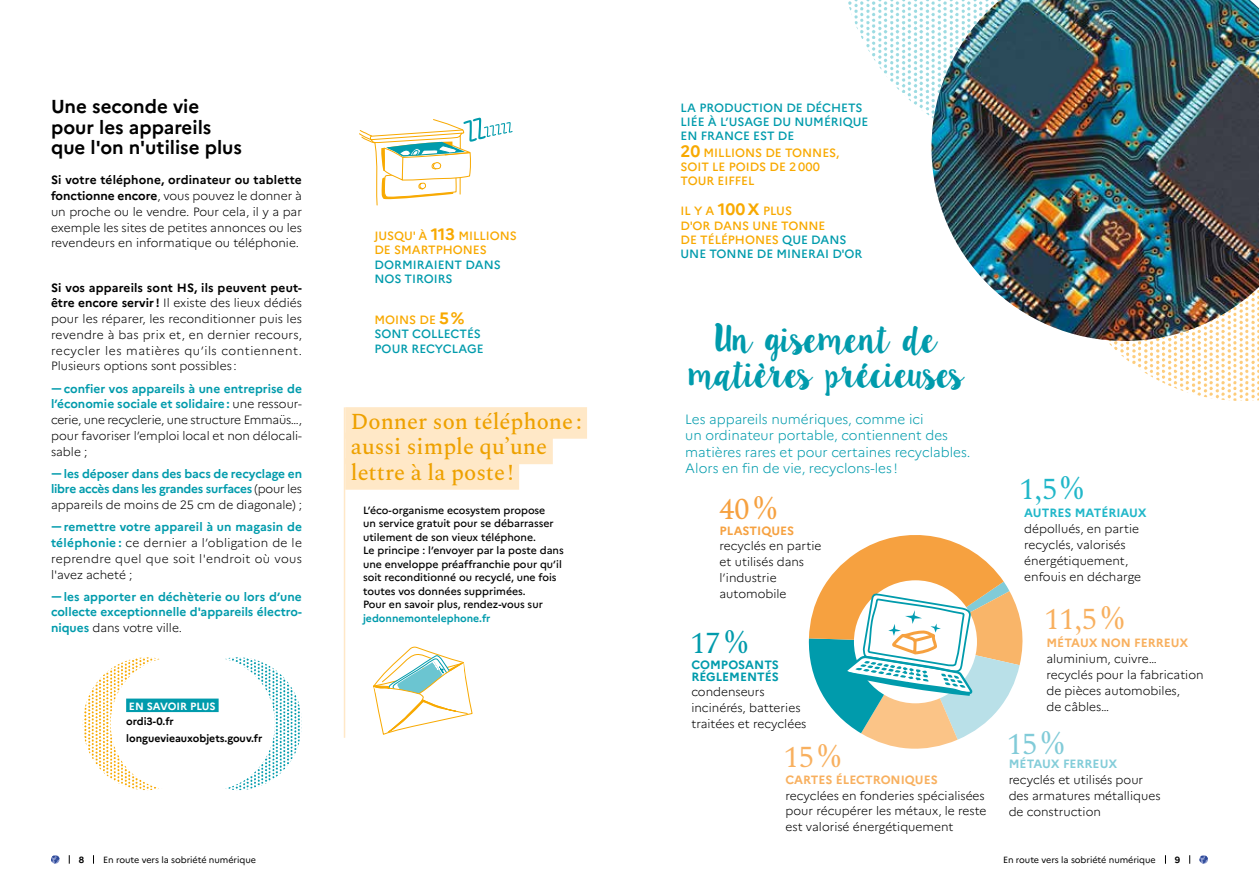
<style>
.page{position:relative;width:1259px;height:893px;background:#fff}
.page>*{position:absolute;margin:0;border:0;box-sizing:border-box;transform-origin:0 0}
.t1{font:31.5px/34.5px "Lilly Belle";letter-spacing:-.11em;color:#009bac;text-align:center}
.t2{font:30px "Spectral";color:#f8b05f}
.t3{font:30px "Spectral";color:#21b7c9}
.t4{font:30px "Spectral";color:#f6a140}
.t5{font:30px "Spectral";color:#009bac}
.t6{font:30px "Spectral";color:#81cbd8}
.t7{font:500 22.5px/25.5px "Spectral";color:#eea100}
.t8{font:700 18.75px/20.2px "Marianne";color:#000}
.t9{font:300 13.5px/16.5px "Marianne";color:#009bac}
.t10{font:300 12px/15.8px "Marianne";color:#000}
.t11{font:700 12px/15.8px "Marianne";letter-spacing:-.005em;color:#009bac;text-align:justify}
.t12{font:500 12px/14.2px "Marianne";color:#f8a900}
.t13{font:500 12px/14.2px "Marianne";color:#009bac}
.t14{font:700 12px "Marianne";color:#f8b05f}
.t15{font:700 12px "Marianne";color:#21b7c9}
.t16{font:700 12px "Marianne";color:#84cdd9}
.t17{font:700 12px "Marianne";color:#f6a140}
.t18{font:500 10.5px/13.5px "Marianne";color:#000}
.t19{font:700 10.5px/17px "Marianne";color:#000}
.t20{font:700 10.5px "Marianne";color:#009bac}
.t21{font:700 10.5px "Marianne";color:#fff}
.t22{font:9px "Marianne";letter-spacing:-.005em;color:#000}
.t23{font:700 9px "Marianne";color:#000}
.s1{font-weight:700}
.s2{font-weight:700;font-size:11.7px;color:#009bac}
.s3{font-weight:700;color:#009bac}
.s4{font-size:11.7px}
.s5{font-weight:300;color:#000}
.s6{font-weight:700;font-size:16.5px}
.s7{color:#f8a900}
.s8{font-weight:700;font-size:16.5px;color:#f8a900}
.s9{color:#009bac}
</style>
<div class="page">
<img style="left:848px;top:0;width:82px;height:116px">
<img style="left:1109px;top:341px;width:150px;height:60px">
<img style="left:931px;top:0;width:328px;height:341px">
<img style="left:225px;top:657px;width:77px;height:133px">
<img style="left:83px;top:657px;width:76px;height:133px">
<div style="left:111px;top:657px;width:128px;height:133px;background:#fff;border-radius:50%"></div>
<div style="left:147px;top:657px;width:128px;height:133px;background:#fff;border-radius:50%"></div>
<div style="left:126px;top:699px;width:93px;height:13px;background:#009bac"></div>
<hr style="left:344px;top:407px;width:1px;height:331px;background:#ffe8c7">
<div style="left:345px;top:407px;width:242px;height:32px;background:#ffe8c7"></div>
<div style="left:345px;top:433px;width:208px;height:31px;background:#ffe8c7"></div>
<div style="left:345px;top:458px;width:174px;height:32px;background:#ffe8c7"></div>
<svg style="left:373px;top:646px;width:100px;height:89px"></svg>
<svg style="left:359px;top:118px;width:153px;height:88px"></svg>
<svg style="left:808px;top:535px;width:215px;height:214px"></svg>
<svg style="left:51px;top:855px;width:9px;height:9px"></svg>
<svg style="left:1199px;top:855px;width:9px;height:9px"></svg>
<h3 class="t8" style="left:51px;top:95px;width:192px">Une seconde vie pour les appareils que l'on n'utilise plus</h3>
<p class="t10" style="left:51px;top:171px;width:252px;text-align:justify"><span class="s1">Si votre téléphone, ordinateur ou tablette fonctionne encore</span>, vous pouvez le donner à un proche ou le vendre. Pour cela, il y a par exemple les sites de petites annonces ou les revendeurs en informatique ou téléphonie.</p>
<p class="t10" style="left:51px;top:279px;width:252px;text-align:justify"><span class="s1">Si vos appareils sont HS, ils peuvent peut&shy;être encore servir !</span> Il existe des lieux dédiés pour les réparer, les reconditionner puis les revendre à bas prix et, en dernier recours, recycler les matières qu’ils contiennent.<br>Plusieurs options sont possibles :</p>
<p class="t10" style="left:51px;top:379px;width:252px;text-align:justify"><span class="s2">-</span><span class="s3">confier vos appareils à une entreprise de l’économie sociale et solidaire :</span> une ressour&shy;cerie, une recyclerie, une structure Emmaüs…, pour favoriser l’emploi local et non délocali&shy;sable ;</p>
<p class="t11" style="left:51px;top:465px;width:253px"><span class="s4">-</span>les déposer dans des bacs de recyclage en libre accès dans les grandes surfaces <span class="s5">(pour les appareils de moins de 25 cm de diagonale) ;</span></p>
<p class="t10" style="left:51px;top:518px;width:252px;text-align:justify"><span class="s2">-</span><span class="s3">remettre votre appareil à un magasin de téléphonie :</span> ce dernier a l’obligation de le reprendre quel que soit l'endroit où vous l'avez acheté ;</p>
<p class="t11" style="left:51px;top:588px;width:252px"><span class="s4">-</span>les apporter en déchèterie ou lors d’une collecte exceptionnelle d'appareils électro&shy;niques <span class="s5">dans votre ville.</span></p>
<p class="t21" style="left:129px;top:698px;width:88px">EN SAVOIR PLUS</p>
<p class="t19" style="left:126px;top:712px;width:138px">ordi3-0.fr longuevieauxobjets.gouv.fr</p>
<p class="t12" style="left:374px;top:228px;width:144px">JUSQU' À <span class="s6">113</span> MILLIONS<br>DE SMARTPHONES</p>
<p class="t13" style="left:374px;top:256px;width:128px">DORMIRAIENT DANS<br>NOS TIROIRS</p>
<p class="t13" style="left:374px;top:312px;width:111px"><span class="s7">MOINS DE</span> <span class="s8">5%<br></span>SONT COLLECTÉS<br>POUR RECYCLAGE</p>
<h3 class="t7" style="left:351px;top:407px;width:232px">Donner son téléphone : aussi simple qu’une lettre à la poste !</h3>
<p class="t18" style="left:363px;top:502px;width:202px">L’éco-organisme ecosystem propose<br>un service gratuit pour se débarrasser utilement de son vieux téléphone.<br>Le principe : l’envoyer par la poste dans une enveloppe préaffranchie pour qu’il soit reconditionné ou recyclé, une fois toutes vos données supprimées.<br>Pour en savoir plus, rendez-vous sur</p>
<p class="t20" style="left:363px;top:610px;width:129px">jedonnemontelephone.fr</p>
<p class="t13" style="left:680px;top:100px;width:189px">LA PRODUCTION DE DÉCHETS<br>LIÉE À L’USAGE DU NUMÉRIQUE<br>EN FRANCE EST DE</p>
<p class="t12" style="left:680px;top:145px;width:160px"><span class="s6">20</span> MILLIONS DE TONNES,<br>SOIT LE POIDS DE 2 000<br>TOUR EIFFEL</p>
<p class="t12" style="left:680px;top:203px;width:183px">IL Y A <span class="s6">100 X</span> PLUS<br>D'OR DANS UNE TONNE<br>DE TÉLÉPHONES <span class="s9">QUE DANS<br>UNE TONNE DE MINERAI D'OR</span></p>
<h1 class="t1" style="left:688px;top:322px;width:278px">Un gisement de matières précieuses</h1>
<p class="t9" style="left:685px;top:409px;width:287px">Les appareils numériques, comme ici<br>un ordinateur portable, contiennent des matières rares et pour certaines recyclables.<br>Alors en fin de vie, recyclons-les !</p>
<h2 class="t4" style="left:719px;top:488px;width:58px">40%</h2>
<p class="t17" style="left:719px;top:523px;width:76px">PLASTIQUES</p>
<p class="t10" style="left:719px;top:538px;width:103px">recyclés en partie et utilisés dans l’industrie automobile</p>
<h2 class="t5" style="left:690px;top:621px;width:58px">17%</h2>
<p class="t11" style="left:691px;top:658px;width:89px;line-height:12px">COMPOSANTS<br>RÉGLEMENTÉS</p>
<p class="t10" style="left:691px;top:684px;width:117px">condenseurs incinérés, batteries traitées et recyclées</p>
<h2 class="t2" style="left:783px;top:735px;width:58px">15%</h2>
<p class="t14" style="left:785px;top:772px;width:154px">CARTES ÉLECTRONIQUES</p>
<p class="t10" style="left:785px;top:787px;width:202px">recyclées en fonderies spécialisées pour récupérer les métaux, le reste est valorisé énergétiquement</p>
<h2 class="t3" style="left:1019px;top:467px;width:65px">1,5%</h2>
<p class="t15" style="left:1024px;top:506px;width:124px">AUTRES MATÉRIAUX</p>
<p class="t10" style="left:1024px;top:521px;width:118px">dépollués, en partie recyclés, valorisés énergétiquement, enfouis en décharge</p>
<h2 class="t2" style="left:1044px;top:597px;width:81px">11,5%</h2>
<p class="t14" style="left:1046px;top:636px;width:143px">MÉTAUX NON FERREUX</p>
<p class="t10" style="left:1046px;top:651px;width:159px">aluminium, cuivre… recyclés pour la fabrication de pièces automobiles,<br>de câbles…</p>
<h2 class="t6" style="left:1007px;top:722px;width:58px">15%</h2>
<p class="t16" style="left:1008px;top:757px;width:110px">MÉTAUX FERREUX</p>
<p class="t10" style="left:1008px;top:772px;width:153px">recyclés et utilisés pour des armatures métalliques de construction</p>
<p class="t23" style="left:79px;top:852px;width:7px">8</p>
<p class="t22" style="left:103px;top:852px;width:154px">En route vers la sobriété numérique</p>
<p class="t22" style="left:1003px;top:852px;width:154px">En route vers la sobriété numérique</p>
<p class="t23" style="left:1175px;top:852px;width:7px">9</p>
</div>
